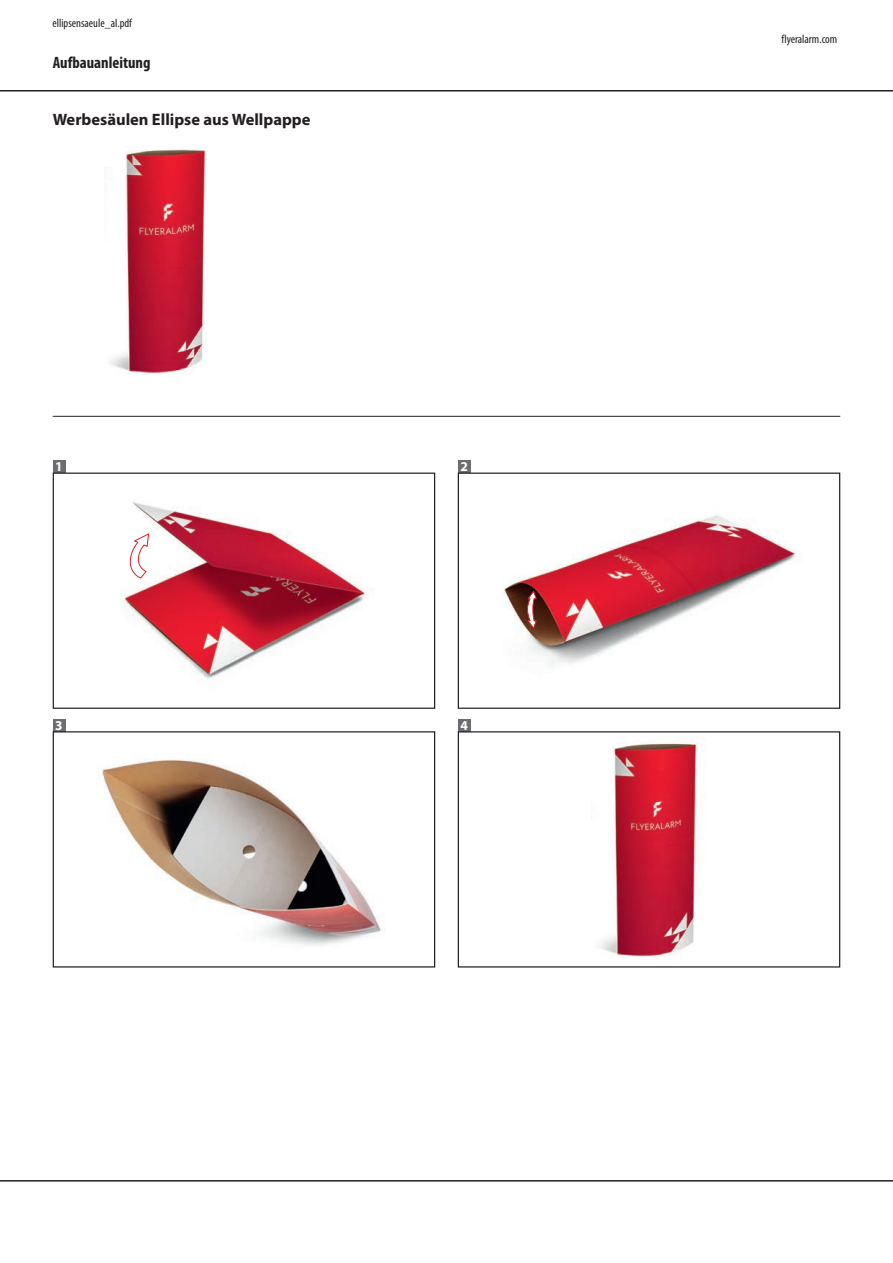
<style>
.page{position:relative;width:893px;height:1263px;background:#fff}
.page>*{position:absolute;margin:0;border:0;box-sizing:border-box;transform-origin:0 0}
.t1{font:700 16.5px "Myriad Pro";color:#231f20}
.t2{font:700 condensed 16.5px "Myriad Pro";color:#231f20}
.t3{font:700 13.5px "Myriad Pro";color:#fff}
.t4{font:condensed 12px "Myriad Pro";color:#231f20}
</style>
<div class="page">
<hr style="left:0;top:90px;width:893px;height:2px;background:#231f20">
<hr style="left:0;top:1180px;width:893px;height:1px;background:#231f20">
<hr style="left:53px;top:416px;width:787px;height:1px;background:#231f20">
<div style="left:53px;top:460px;width:12px;height:13px;background:#6c6d70"></div>
<div style="left:53px;top:719px;width:12px;height:12px;background:#6c6d70"></div>
<div style="left:458px;top:460px;width:12px;height:13px;background:#6c6d70"></div>
<div style="left:458px;top:719px;width:12px;height:12px;background:#6c6d70"></div>
<img style="left:104px;top:146px;width:102px;height:228px">
<img style="left:121px;top:502px;width:247px;height:177px">
<div style="left:53px;top:472px;width:382px;height:237px;border:1px solid #231f20"></div>
<img style="left:102px;top:759px;width:283px;height:187px">
<div style="left:53px;top:731px;width:382px;height:236px;border:1px solid #231f20"></div>
<img style="left:503px;top:515px;width:297px;height:150px">
<div style="left:458px;top:472px;width:382px;height:237px;border:1px solid #231f20"></div>
<div style="left:458px;top:731px;width:382px;height:236px;border:1px solid #231f20"></div>
<svg style="left:130px;top:533px;width:19px;height:46px"></svg>
<svg style="left:526px;top:590px;width:11px;height:39px"></svg>
<img style="left:591px;top:739px;width:114px;height:218px">
<p class="t4" style="left:52px;top:16px;width:81px">ellipsensaeule_al.pdf</p>
<h1 class="t2" style="left:53px;top:52px;width:99px">Aufbauanleitung</h1>
<h1 class="t1" style="left:53px;top:109px;width:259px">Werbesäulen Ellipse aus Wellpappe</h1>
<p class="t3" style="left:55px;top:458px;width:9px">1</p>
<p class="t3" style="left:55px;top:716px;width:9px">3</p>
<p class="t3" style="left:460px;top:458px;width:9px">2</p>
<p class="t3" style="left:460px;top:716px;width:9px">4</p>
<p class="t4" style="left:782px;top:32px;width:57px">flyeralarm.com</p>
</div>
